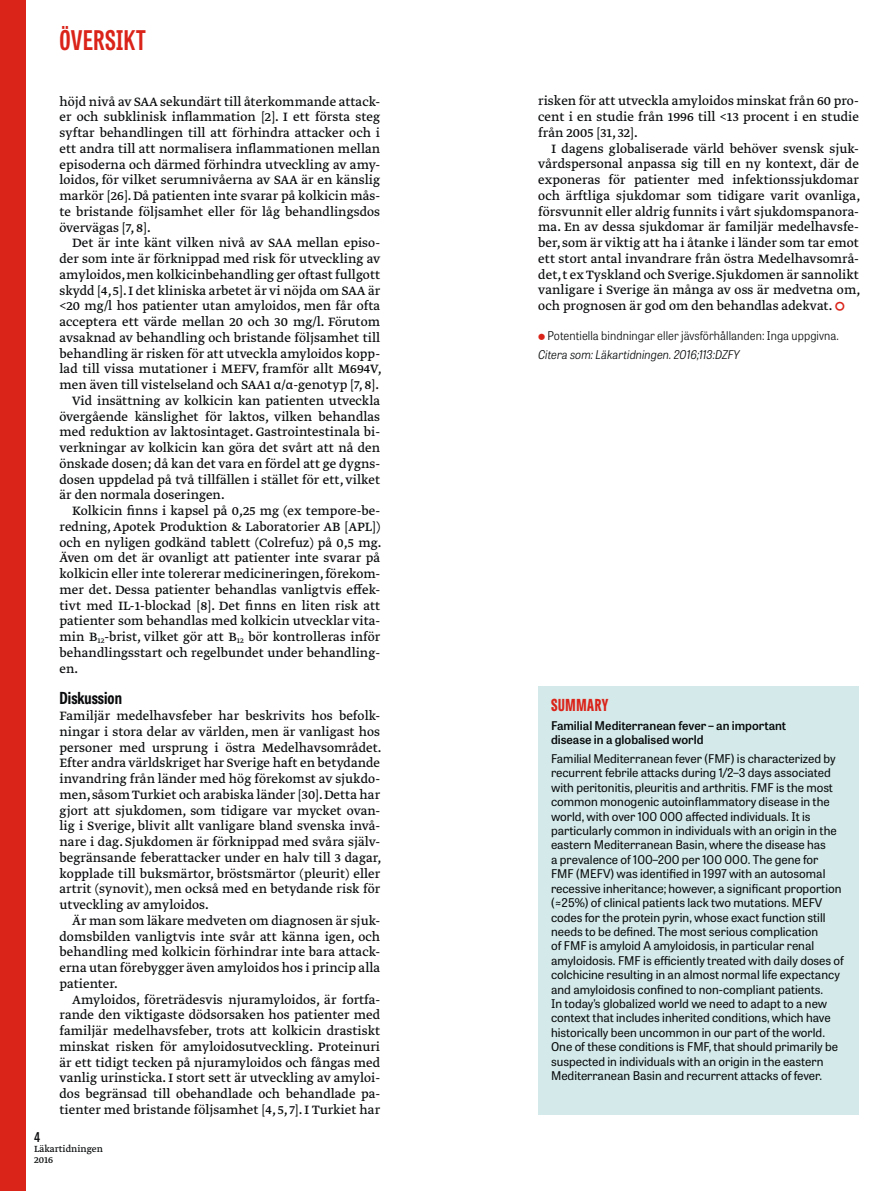
<style>
.page{position:relative;width:893px;height:1191px;background:#fff}
.page>*{position:absolute;margin:0;border:0;box-sizing:border-box;transform-origin:0 0}
.t1{font:700 27px "Tablet Gothic Compressed";letter-spacing:.02em;color:#da241a}
.t2{font:700 16.5px "Tablet Gothic Condensed";color:#090b0c}
.t3{font:800 16.5px "Tablet Gothic Compressed";letter-spacing:.045em;color:#da241a}
.t4{font:14.25px/15.8px "Greta Text Pro Regular Min";color:#090b0c;text-align:justify}
.t5{font:600 13.5px "Tablet Gothic Condensed";color:#090b0c}
.t6{font:12px/14.4px "Tablet Gothic";color:#090b0c}
.t7{font:600 12px/14.4px "Tablet Gothic";color:#090b0c}
.t8{font:300 12px "Tablet Gothic Narrow";letter-spacing:.005em;color:#090b0c}
.t9{font:italic 300 12px "Tablet Gothic Narrow";color:#090b0c}
.t10{font:10.5px/10.5px "Greta Text Pro";color:#090b0c}
.s1{color:#da241a}
</style>
<div class="page">
<div style="left:0;top:0;width:26px;height:1191px;background:#da241a"></div>
<div style="left:538px;top:686px;width:321px;height:428px;background:#d4eaea"></div>
<h1 class="t1" style="left:60px;top:22px;width:88px">ÖVERSIKT</h1>
<p class="t4" style="left:60px;top:94px;width:322px">höjd nivå av SAA sekundärt till återkommande attack&shy;er och subklinisk inflammation [2]. I ett första steg syftar behandlingen till att förhindra attacker och i ett andra till att normalisera inflammationen mellan episoderna och därmed förhindra utveckling av amy&shy;loidos, för vilket serumnivåerna av SAA är en känslig markör [26]. Då patienten inte svarar på kolkicin mås&shy;te bristande följsamhet eller för låg behandlingsdos övervägas [7, 8].</p>
<p class="t4" style="left:72px;top:236px;width:309px">Det är inte känt vilken nivå av SAA mellan episo-</p>
<p class="t4" style="left:60px;top:251px;width:322px">der som inte är förknippad med risk för utveckling av</p>
<p class="t4" style="left:60px;top:267px;width:322px">amyloidos, men kolkicinbehandling ger oftast fullgott</p>
<p class="t4" style="left:60px;top:283px;width:322px">skydd [4, 5]. I det kliniska arbetet är vi nöjda om SAA är</p>
<p class="t4" style="left:60px;top:299px;width:322px">&lt;20 mg/l hos patienter utan amyloidos, men får ofta</p>
<p class="t4" style="left:60px;top:314px;width:322px">acceptera ett värde mellan 20 och 30 mg/l. Förutom</p>
<p class="t4" style="left:60px;top:330px;width:322px">avsaknad av behandling och bristande följsamhet till</p>
<p class="t4" style="left:60px;top:346px;width:322px">behandling är risken för att utveckla amyloidos kopp-</p>
<p class="t4" style="left:60px;top:362px;width:324px">lad till vissa mutationer i MEFV, framför allt M694V,</p>
<p class="t4" style="left:60px;top:377px;width:321px">men även till vistelseland och SAA1 α/α-genotyp [7, 8].</p>
<p class="t4" style="left:72px;top:393px;width:309px">Vid insättning av kolkicin kan patienten utveckla</p>
<p class="t4" style="left:60px;top:409px;width:322px">övergående känslighet för laktos, vilken behandlas</p>
<p class="t4" style="left:60px;top:425px;width:322px">med reduktion av laktosintaget. Gastrointestinala bi-</p>
<p class="t4" style="left:60px;top:440px;width:322px">verkningar av kolkicin kan göra det svårt att nå den</p>
<p class="t4" style="left:60px;top:456px;width:322px">önskade dosen; då kan det vara en fördel att ge dygns-</p>
<p class="t4" style="left:60px;top:472px;width:322px">dosen uppdelad på två tillfällen i stället för ett, vilket</p>
<p class="t4" style="left:60px;top:488px;width:167px">är den normala doseringen.</p>
<p class="t4" style="left:72px;top:503px;width:309px">Kolkicin finns i kapsel på 0,25 mg (ex tempore-be-</p>
<p class="t4" style="left:60px;top:519px;width:322px">redning, Apotek Produktion &amp; Laboratorier AB [APL])</p>
<p class="t4" style="left:60px;top:535px;width:324px">och en nyligen godkänd tablett (Colrefuz) på 0,5 mg.</p>
<p class="t4" style="left:60px;top:551px;width:322px">Även om det är ovanligt att patienter inte svarar på</p>
<p class="t4" style="left:60px;top:566px;width:322px">kolkicin eller inte tolererar medicineringen, förekom-</p>
<p class="t4" style="left:60px;top:582px;width:322px">mer det. Dessa patienter behandlas vanligtvis effek-</p>
<p class="t4" style="left:60px;top:598px;width:322px">tivt med IL-1-blockad [8]. Det finns en liten risk att</p>
<p class="t4" style="left:60px;top:614px;width:322px">patienter som behandlas med kolkicin utvecklar vita-</p>
<p class="t4" style="left:60px;top:629px;width:322px">min B<sub>12</sub>-brist, vilket gör att B<sub>12</sub> bör kontrolleras inför</p>
<p class="t4" style="left:60px;top:645px;width:322px">behandlingsstart och regelbundet under behandling-</p>
<p class="t4" style="left:60px;top:661px;width:20px">en.</p>
<p class="t2" style="left:60px;top:687px;width:64px">Diskussion</p>
<p class="t4" style="left:60px;top:708px;width:324px">Familjär medelhavsfeber har beskrivits hos befolk&shy;ningar i stora delar av världen, men är vanligast hos personer med ursprung i östra Medelhavsområdet.<br>Efter andra världskriget har Sverige haft en betydande invandring från länder med hög förekomst av sjukdo&shy;men, såsom Turkiet och arabiska länder [30]. Detta har gjort att sjukdomen, som tidigare var mycket ovan&shy;lig i Sverige, blivit allt vanligare bland svenska invå&shy;nare i dag. Sjukdomen är förknippad med svåra själv&shy;begränsande feberattacker under en halv till 3 dagar, kopplade till buksmärtor, bröstsmärtor (pleurit) eller artrit (synovit), men också med en betydande risk för utveckling av amyloidos.</p>
<p class="t4" style="left:60px;top:913px;width:322px;text-indent:13px">Är man som läkare medveten om diagnosen är sjuk&shy;domsbilden vanligtvis inte svår att känna igen, och behandling med kolkicin förhindrar inte bara attack&shy;erna utan förebygger även amyloidos hos i princip alla patienter.</p>
<p class="t4" style="left:60px;top:992px;width:322px;text-indent:13px">Amyloidos, företrädesvis njuramyloidos, är fortfa&shy;rande den viktigaste dödsorsaken hos patienter med familjär medelhavsfeber, trots att kolkicin drastiskt minskat risken för amyloidosutveckling. Proteinuri är ett tidigt tecken på njuramyloidos och fångas med vanlig urinsticka. I stort sett är utveckling av amyloi&shy;dos begränsad till obehandlade och behandlade pa&shy;tienter med bristande följsamhet [4, 5, 7]. I Turkiet har</p>
<p class="t5" style="left:34px;top:1127px;width:8px">4</p>
<p class="t10" style="left:34px;top:1144px;width:70px">Läkartidningen<br>2016</p>
<p class="t4" style="left:538px;top:94px;width:322px">risken för att utveckla amyloidos minskat från 60 pro&shy;cent i en studie från 1996 till &lt;13 procent i en studie från 2005 [31, 32].</p>
<p class="t4" style="left:538px;top:141px;width:324px;text-indent:13px">I dagens globaliserade värld behöver svensk sjuk&shy;vårdspersonal anpassa sig till en ny kontext, där de exponeras för patienter med infektionssjukdomar och ärftliga sjukdomar som tidigare varit ovanliga, försvunnit eller aldrig funnits i vårt sjukdomspanora&shy;ma. En av dessa sjukdomar är familjär medelhavsfe&shy;ber, som är viktig att ha i åtanke i länder som tar emot ett stort antal invandrare från östra Medelhavsområ&shy;det, t ex Tyskland och Sverige. Sjukdomen är sannolikt vanligare i Sverige än många av oss är medvetna om, och prognosen är god om den behandlas adekvat. <span class="s1">▲</span></p>
<p class="t8" style="left:548px;top:328px;width:293px">Potentiella bindningar eller jävsförhållanden: Inga uppgivna.</p>
<p class="t9" style="left:538px;top:346px;width:203px">Citera som: Läkartidningen. 2016;113:DZFY</p>
<p class="t3" style="left:551px;top:693px;width:59px">SUMMARY</p>
<p class="t7" style="left:551px;top:718px;width:237px">Familial Mediterranean fever – an important disease in a globalised world</p>
<p class="t6" style="left:551px;top:751px;width:294px">Familial Mediterranean fever (FMF) is characterized by recurrent febrile attacks during 1/2–3 days associated with peritonitis, pleuritis and arthritis. FMF is the most common monogenic autoinflammatory disease in the world, with over 100 000 affected individuals. It is particularly common in individuals with an origin in the eastern Mediterranean Basin, where the disease has<br>a prevalence of 100–200 per 100 000. The gene for FMF (MEFV) was identified in 1997 with an autosomal recessive inheritance; however, a significant proportion (≈25%) of clinical patients lack two mutations. MEFV codes for the protein pyrin, whose exact function still needs to be defined. The most serious complication<br>of FMF is amyloid A amyloidosis, in particular renal amyloidosis. FMF is efficiently treated with daily doses of colchicine resulting in an almost normal life expectancy and amyloidosis confined to non-compliant patients.<br>In today’s globalized world we need to adapt to a new context that includes inherited conditions, which have historically been uncommon in our part of the world.<br>One of these conditions is FMF, that should primarily be suspected in individuals with an origin in the eastern Mediterranean Basin and recurrent attacks of fever.</p>
</div>
